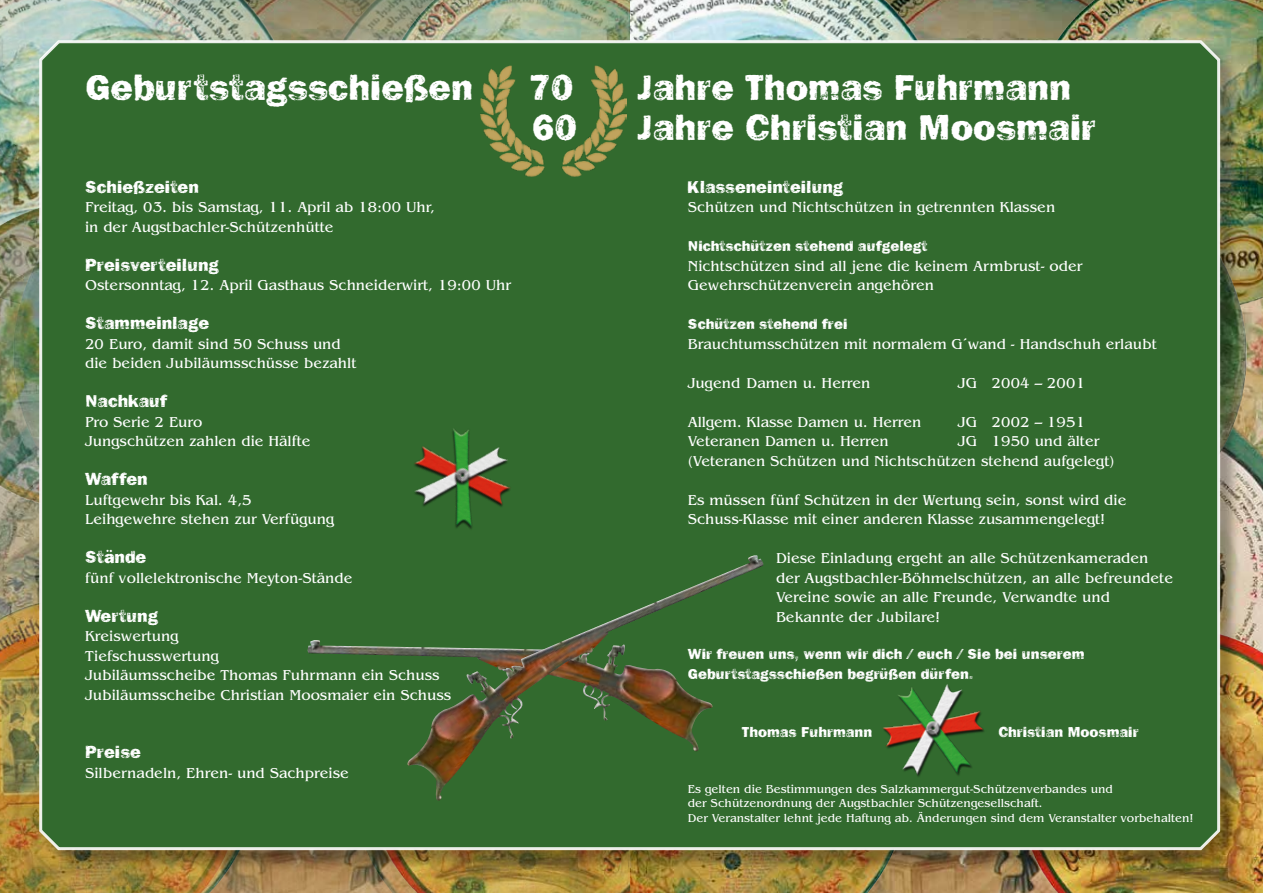
<style>
.page{position:relative;width:1263px;height:893px;background:#fff}
.page>*{position:absolute;margin:0;border:0;box-sizing:border-box;transform-origin:0 0}
.t1{font:37.5px "Frankie";color:#fff}
.t2{font:18px "Frankie";color:#fff}
.t3{font:15px/19.5px "Benguiat";color:#fff}
.t4{font:15px/19.5px "Frankie";color:#fff}
.t5{font:12px/14.4px "Benguiat";color:#fff}
</style>
<div class="page">
<img style="left:822px;top:0;width:202px;height:37px">
<img style="left:723px;top:871px;width:289px;height:22px">
<img style="left:1012px;top:622px;width:251px;height:271px">
<img style="left:1024px;top:0;width:239px;height:137px">
<img style="left:1241px;top:137px;width:22px;height:433px">
<img style="left:0;top:0;width:323px;height:196px">
<img style="left:0;top:518px;width:38px;height:74px">
<img style="left:0;top:196px;width:38px;height:322px">
<img style="left:362px;top:871px;width:267px;height:22px">
<img style="left:0;top:592px;width:253px;height:301px">
<img style="left:374px;top:0;width:255px;height:37px">
<div style="left:42px;top:43px;width:1199px;height:828px;background:#000;opacity:.32"></div>
<div style="left:38px;top:37px;width:1184px;height:815px;background:#326a2e"></div>
<img style="left:308px;top:640px;width:99px;height:113px">
<img style="left:407px;top:555px;width:356px;height:246px">
<img style="left:881px;top:678px;width:105px;height:105px">
<img style="left:388px;top:405px;width:146px;height:147px">
<img style="left:480px;top:66px;width:146px;height:112px">
<h1 class="t1" style="left:85px;top:65px;width:389px">Geburtstagsschießen</h1>
<h1 class="t1" style="left:528px;top:65px;width:46px">70</h1>
<h1 class="t1" style="left:636px;top:65px;width:436px">Jahre Thomas Fuhrmann</h1>
<h1 class="t1" style="left:532px;top:105px;width:46px">60</h1>
<h1 class="t1" style="left:636px;top:105px;width:461px">Jahre Christian Moosmair</h1>
<p class="t2" style="left:85px;top:176px;width:115px">Schießzeiten</p>
<p class="t3" style="left:85px;top:197px;width:352px">Freitag, 03. bis Samstag, 11. April ab 18:00 Uhr, in der Augstbachler-Schützenhütte</p>
<p class="t2" style="left:85px;top:254px;width:135px">Preisverteilung</p>
<p class="t3" style="left:85px;top:275px;width:428px">Ostersonntag, 12. April Gasthaus Schneiderwirt, 19:00 Uhr</p>
<p class="t2" style="left:85px;top:312px;width:126px">Stammeinlage</p>
<p class="t3" style="left:85px;top:334px;width:273px">20 Euro, damit sind 50 Schuss und die beiden Jubiläumsschüsse bezahlt</p>
<p class="t2" style="left:85px;top:390px;width:84px">Nachkauf</p>
<p class="t3" style="left:85px;top:412px;width:227px">Pro Serie 2 Euro<br>Jungschützen zahlen die Hälfte</p>
<p class="t2" style="left:85px;top:468px;width:64px">Waffen</p>
<p class="t3" style="left:85px;top:490px;width:251px">Luftgewehr bis Kal. 4,5<br>Leihgewehre stehen zur Verfügung</p>
<p class="t2" style="left:85px;top:546px;width:63px">Stände</p>
<p class="t3" style="left:85px;top:568px;width:269px">fünf vollelektronische Meyton-Stände</p>
<p class="t2" style="left:85px;top:605px;width:75px">Wertung</p>
<p class="t3" style="left:85px;top:626px;width:368px">Kreiswertung<br>Tiefschusswertung<br>Jubiläumsscheibe Thomas Fuhrmann ein Schuss<br>Jubiläumsscheibe Christian Moosmaier ein Schuss</p>
<p class="t2" style="left:85px;top:741px;width:57px">Preise</p>
<p class="t3" style="left:85px;top:763px;width:265px">Silbernadeln, Ehren- und Sachpreise</p>
<p class="t2" style="left:688px;top:176px;width:157px">Klasseneinteilung</p>
<p class="t3" style="left:688px;top:197px;width:369px">Schützen und Nichtschützen in getrennten Klassen</p>
<p class="t4" style="left:688px;top:236px;width:241px">Nichtschützen stehend aufgelegt</p>
<p class="t3" style="left:688px;top:256px;width:396px">Nichtschützen sind all jene die keinem Armbrust- oder<br>Gewehrschützenverein angehören</p>
<p class="t4" style="left:688px;top:314px;width:161px">Schützen stehend frei</p>
<p class="t3" style="left:688px;top:334px;width:470px">Brauchtumsschützen mit normalem G´wand - Handschuh erlaubt</p>
<p class="t3" style="left:688px;top:373px;width:184px">Jugend Damen u. Herren</p>
<p class="t3" style="left:958px;top:373px;width:129px">JG 2004 – 2001</p>
<p class="t3" style="left:688px;top:412px;width:235px">Allgem. Klasse Damen u. Herren</p>
<p class="t3" style="left:958px;top:412px;width:129px">JG 2002 – 1951</p>
<p class="t3" style="left:688px;top:431px;width:202px">Veteranen Damen u. Herren</p>
<p class="t3" style="left:688px;top:431px;width:428px;text-indent:270px">JG 1950 und älter (Veteranen Schützen und Nichtschützen stehend aufgelegt)</p>
<p class="t3" style="left:688px;top:490px;width:440px">Es müssen fünf Schützen in der Wertung sein, sonst wird die<br>Schuss-Klasse mit einer anderen Klasse zusammengelegt!</p>
<p class="t3" style="left:776px;top:548px;width:398px">Diese Einladung ergeht an alle Schützenkameraden der Augstbachler-Böhmelschützen, an alle befreundete Vereine sowie an alle Freunde, Verwandte und Bekannte der Jubilare!</p>
<p class="t4" style="left:688px;top:644px;width:398px">Wir freuen uns, wenn wir dich / euch / Sie bei unserem<br>Geburtstagsschießen begrüßen dürfen.</p>
<p class="t4" style="left:742px;top:722px;width:132px">Thomas Fuhrmann</p>
<p class="t4" style="left:998px;top:722px;width:142px">Christian Moosmair</p>
<p class="t5" style="left:688px;top:782px;width:507px">Es gelten die Bestimmungen des Salzkammergut-Schützenverbandes und<br>der Schützenordnung der Augstbachler Schützengesellschaft.<br>Der Veranstalter lehnt jede Haftung ab. Änderungen sind dem Veranstalter vorbehalten!</p>
</div>
